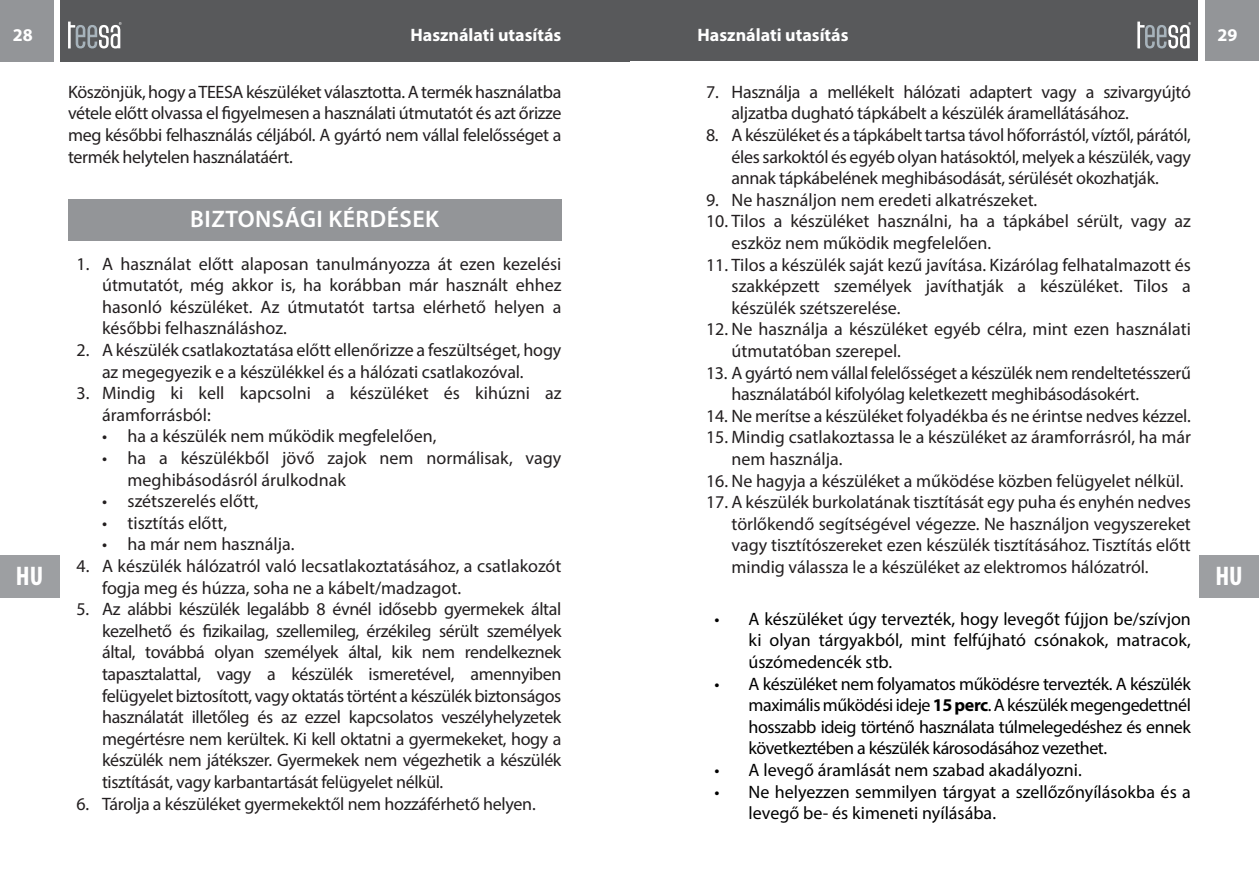
<style>
.page{position:relative;width:1259px;height:893px;background:#fff}
.page>*{position:absolute;margin:0;border:0;box-sizing:border-box;transform-origin:0 0}
.t1{font:700 condensed 27px "Myriad Pro";color:#fff}
.t2{font:600 24px "Myriad Pro";letter-spacing:.02em;color:#fff}
.t3{font:18px/21.6px "Myriad Pro";letter-spacing:-.005em;color:#231f20}
.t4{font:18px/21.6px "Myriad Pro";color:#000;text-align:justify}
.t5{font:700 18px "Myriad Pro";color:#fff}
.s1{font-weight:700}
</style>
<div class="page">
<div style="left:60px;top:0;width:569px;height:62px;background:#58595b"></div>
<div style="left:629px;top:0;width:569px;height:61px;background:#58595b"></div>
<div style="left:0;top:0;width:54px;height:61px;background:#939598"></div>
<div style="left:1204px;top:0;width:55px;height:61px;background:#939598"></div>
<svg style="left:68px;top:22px;width:54px;height:26px"></svg>
<div style="left:1199px;top:555px;width:60px;height:43px;background:#9d9fa2"></div>
<svg style="left:1137px;top:22px;width:54px;height:26px"></svg>
<div style="left:0;top:555px;width:60px;height:43px;background:#9d9fa2"></div>
<div style="left:68px;top:199px;width:493px;height:41px;background:#939598"></div>
<p class="t5" style="left:13px;top:28px;width:21px">28</p>
<p class="t5" style="left:410px;top:27px;width:152px">Használati utasítás</p>
<p class="t5" style="left:697px;top:27px;width:152px">Használati utasítás</p>
<p class="t5" style="left:1217px;top:27px;width:21px">29</p>
<p class="t3" style="left:68px;top:83px;width:495px;text-align:justify">Köszönjük, hogy a TEESA készüléket választotta. A termék használatba vétele előtt olvassa el figyelmesen a használati útmutatót és azt őrizze meg későbbi felhasználás céljából. A gyártó nem vállal felelősséget a termék helytelen használatáért.</p>
<p class="t3" style="left:731px;top:83px;width:461px;text-indent:-26px">7. Használja a mellékelt hálózati adaptert vagy a szivargyújtó aljzatba dugható tápkábelt a készülék áramellátásához.</p>
<p class="t3" style="left:731px;top:126px;width:461px;text-align:justify;text-indent:-26px">8. A készüléket és a tápkábelt tartsa távol hőforrástól, víztől, párától, éles sarkoktól és egyéb olyan hatásoktól, melyek a készülék, vagy annak tápkábelének meghibásodását, sérülését okozhatják.</p>
<p class="t3" style="left:706px;top:191px;width:333px">9. Ne használjon nem eredeti alkatrészeket.</p>
<p class="t3" style="left:731px;top:212px;width:461px;text-indent:-26px">10. Tilos a készüléket használni, ha a tápkábel sérült, vagy az eszköz nem működik megfelelően.</p>
<p class="t3" style="left:731px;top:255px;width:461px;text-align:justify;text-indent:-26px">11. Tilos a készülék saját kezű javítása. Kizárólag felhatalmazott és szakképzett személyek javíthatják a készüléket. Tilos a készülék szétszerelése.</p>
<p class="t3" style="left:731px;top:320px;width:461px;text-indent:-26px">12. Ne használja a készüléket egyéb célra, mint ezen használati útmutatóban szerepel.</p>
<p class="t3" style="left:731px;top:363px;width:461px;text-indent:-26px">13. A gyártó nem vállal felelősséget a készülék nem rendeltetésszerű használatából kifolyólag keletkezett meghibásodásokért.</p>
<p class="t3" style="left:706px;top:407px;width:486px">14. Ne merítse a készüléket folyadékba és ne érintse nedves kézzel.</p>
<p class="t3" style="left:731px;top:428px;width:461px;text-indent:-26px">15. Mindig csatlakoztassa le a készüléket az áramforrásról, ha már nem használja.</p>
<p class="t3" style="left:706px;top:471px;width:479px">16. Ne hagyja a készüléket a működése közben felügyelet nélkül.</p>
<p class="t3" style="left:731px;top:493px;width:461px;text-align:justify;text-indent:-26px">17. A készülék burkolatának tisztítását egy puha és enyhén nedves törlőkendő segítségével végezze. Ne használjon vegyszereket vagy tisztítószereket ezen készülék tisztításához. Tisztítás előtt mindig válassza le a készüléket az elektromos hálózatról.</p>
<h2 class="t2" style="left:190px;top:209px;width:250px">BIZTONSÁGI KÉRDÉSEK</h2>
<p class="t3" style="left:102px;top:254px;width:461px;text-align:justify;text-indent:-26px">1. A használat előtt alaposan tanulmányozza át ezen kezelési útmutatót, még akkor is, ha korábban már használt ehhez hasonló készüléket. Az útmutatót tartsa elérhető helyen a későbbi felhasználáshoz.</p>
<p class="t3" style="left:102px;top:341px;width:461px;text-indent:-26px">2. A készülék csatlakoztatása előtt ellenőrizze a feszültséget, hogy az megegyezik e a készülékkel és a hálózati csatlakozóval.</p>
<p class="t3" style="left:102px;top:384px;width:461px;text-indent:-26px">3. Mindig ki kell kapcsolni a készüléket és kihúzni az áramforrásból:</p>
<p class="t3" style="left:102px;top:427px;width:336px">• ha a készülék nem működik megfelelően,</p>
<p class="t3" style="left:128px;top:449px;width:435px;text-indent:-26px">• ha a készülékből jövő zajok nem normálisak, vagy meghibásodásról árulkodnak</p>
<p class="t3" style="left:102px;top:492px;width:158px">• szétszerelés előtt,</p>
<p class="t3" style="left:102px;top:514px;width:126px">• tisztítás előtt,</p>
<p class="t3" style="left:102px;top:535px;width:194px">• ha már nem használja.</p>
<p class="t3" style="left:102px;top:557px;width:461px;text-indent:-26px">4. A készülék hálózatról való lecsatlakoztatásához, a csatlakozót fogja meg és húzza, soha ne a kábelt/madzagot.</p>
<p class="t3" style="left:102px;top:600px;width:461px;text-align:justify;text-indent:-26px">5. Az alábbi készülék legalább 8 évnél idősebb gyermekek által kezelhető és fizikailag, szellemileg, érzékileg sérült személyek által, továbbá olyan személyek által, kik nem rendelkeznek tapasztalattal, vagy a készülék ismeretével, amennyiben felügyelet biztosított, vagy oktatás történt a készülék biztonságos használatát illetőleg és az ezzel kapcsolatos veszélyhelyzetek megértésre nem kerültek. Ki kell oktatni a gyermekeket, hogy a készülék nem játékszer. Gyermekek nem végezhetik a készülék tisztítását, vagy karbantartását felügyelet nélkül.</p>
<p class="t3" style="left:77px;top:794px;width:461px">6. Tárolja a készüléket gyermekektől nem hozzáférhető helyen.</p>
<h1 class="t1" style="left:16px;top:565px;width:29px">HU</h1>
<h1 class="t1" style="left:1215px;top:565px;width:29px">HU</h1>
<p class="t4" style="left:748px;top:609px;width:444px;text-indent:-34px">• A készüléket úgy tervezték, hogy levegőt fújjon be/szívjon ki olyan tárgyakból, mint felfújható csónakok, matracok, úszómedencék stb.</p>
<p class="t4" style="left:748px;top:674px;width:444px;text-indent:-34px">• A készüléket nem folyamatos működésre tervezték. A készülék maximális működési ideje <span class="s1">15 perc</span>. A készülék megengedettnél hosszabb ideig történő használata túlmelegedéshez és ennek következtében a készülék károsodásához vezethet.</p>
<p class="t4" style="left:714px;top:761px;width:369px">• A levegő áramlását nem szabad akadályozni.</p>
<p class="t4" style="left:748px;top:782px;width:444px;text-indent:-34px">• Ne helyezzen semmilyen tárgyat a szellőzőnyílásokba és a levegő be- és kimeneti nyílásába.</p>
</div>
